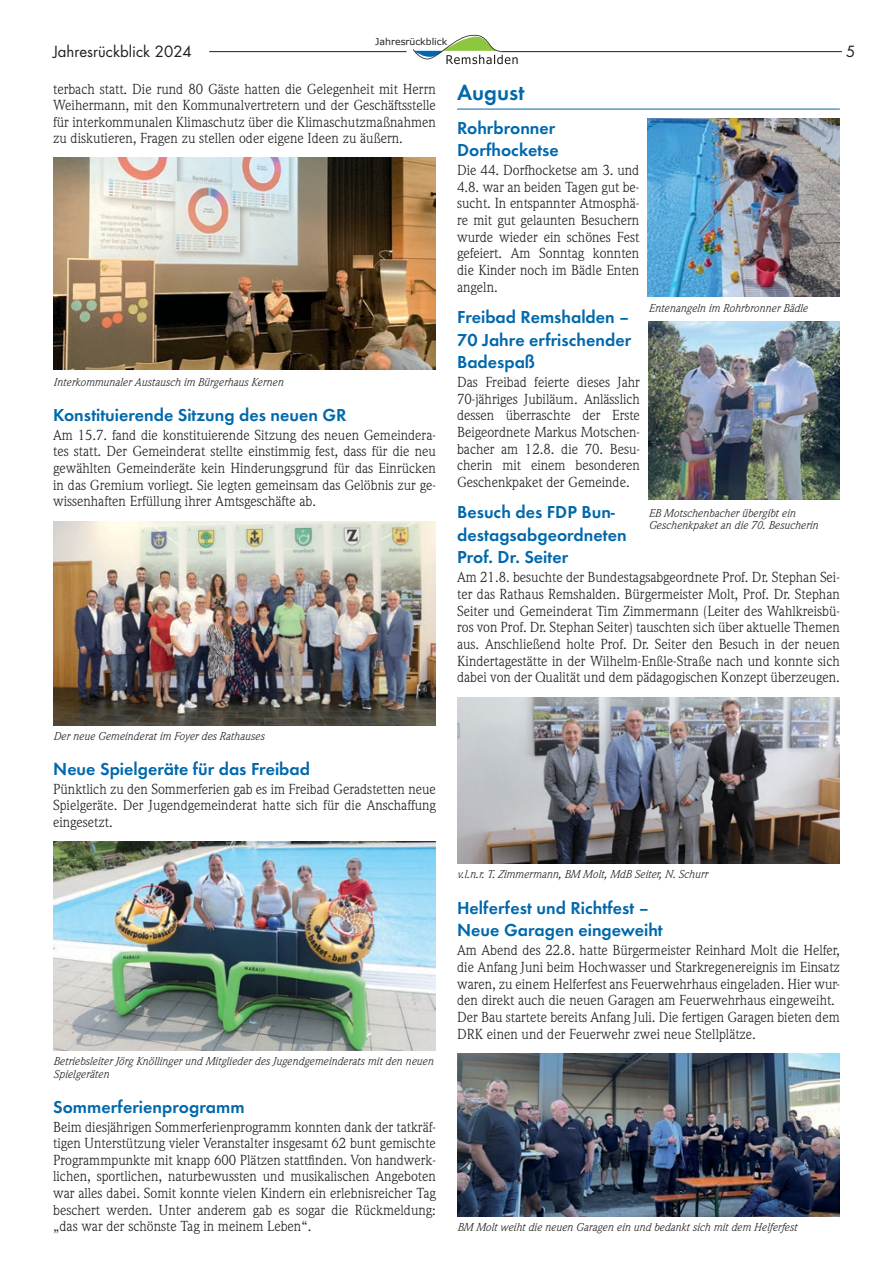
<style>
.page{position:relative;width:893px;height:1263px;background:#fff}
.page>*{position:absolute;margin:0;border:0;box-sizing:border-box;transform-origin:0 0}
.t1{font:600 22.5px "Futura T";color:#0068ac}
.t2{font:600 18px/22.6px "Futura T";color:#0068ac}
.t3{font:15px "Futura";color:#231f20}
.t4{font:14.25px/16.6px "Weidemann";color:#231f20;text-align:justify}
.t5{font:italic 11.25px/12.8px "Weidemann";color:#231f20}
.t6{font:9.3px "Verdana";color:#231f20}
</style>
<div class="page">
<hr style="left:209px;top:51px;width:198px;height:1px;background:#231f20">
<hr style="left:501px;top:51px;width:341px;height:1px;background:#231f20">
<svg style="left:413px;top:34px;width:105px;height:30px"></svg>
<img style="left:53px;top:157px;width:383px;height:213px">
<img style="left:53px;top:521px;width:383px;height:204px">
<img style="left:53px;top:842px;width:383px;height:209px">
<hr style="left:457px;top:109px;width:383px;height:1px;background:#0068ac">
<img style="left:457px;top:697px;width:383px;height:167px">
<img style="left:457px;top:1054px;width:383px;height:162px">
<img style="left:648px;top:118px;width:191px;height:179px">
<img style="left:648px;top:321px;width:192px;height:179px">
<p class="t6" style="left:375px;top:35px;width:73px">Jahresrückblick</p>
<p class="t4" style="left:53px;top:81px;width:384px">terbach statt. Die rund 80 Gäste hatten die Gelegenheit mit Herrn Weihermann, mit den Kommunalvertretern und der Geschäftsstelle für interkommunalen Klimaschutz über die Klimaschutzmaßnahmen zu diskutieren, Fragen zu stellen oder eigene Ideen zu äußern.</p>
<p class="t3" style="left:53px;top:41px;width:140px">Jahresrückblick 2024</p>
<p class="t3" style="left:846px;top:41px;width:11px">5</p>
<h1 class="t1" style="left:457px;top:79px;width:69px">August</h1>
<p class="t2" style="left:457px;top:116px;width:103px">Rohrbronner<br>Dorfhocketse</p>
<p class="t4" style="left:457px;top:162px;width:184px">Die 44. Dorfhocketse am 3. und 4.8. war an beiden Tagen gut be&shy;sucht. In entspannter Atmosphä&shy;re mit gut gelaunten Besuchern wurde wieder ein schönes Fest gefeiert. Am Sonntag konnten die Kinder noch im Bädle Enten angeln.</p>
<p class="t2" style="left:457px;top:305px;width:176px;text-align:justify">Freibad Remshalden – 70 Jahre erfrischender Badespaß</p>
<p class="t4" style="left:457px;top:374px;width:184px">Das Freibad feierte dieses Jahr 70-jähriges Jubiläum. Anlässlich dessen überraschte der Erste Beigeordnete Markus Motschen&shy;bacher am 12.8. die 70. Besu&shy;cherin mit einem besonderen Geschenkpaket der Gemeinde.</p>
<p class="t2" style="left:457px;top:501px;width:171px">Besuch des FDP Bun&shy;destagsabgeordneten<br>Prof. Dr. Seiter</p>
<p class="t4" style="left:457px;top:569px;width:384px">Am 21.8. besuchte der Bundestagsabgeordnete Prof. Dr. Stephan Sei&shy;ter das Rathaus Remshalden. Bürgermeister Molt, Prof. Dr. Stephan Seiter und Gemeinderat Tim Zimmermann (Leiter des Wahlkreisbü&shy;ros von Prof. Dr. Stephan Seiter) tauschten sich über aktuelle Themen aus. Anschließend holte Prof. Dr. Seiter den Besuch in der neuen Kindertagestätte in der Wilhelm-Enßle-Straße nach und konnte sich dabei von der Qualität und dem pädagogischen Konzept überzeugen.</p>
<p class="t5" style="left:648px;top:302px;width:160px">Entenangeln im Rohrbronner Bädle</p>
<p class="t5" style="left:53px;top:375px;width:232px">Interkommunaler Austausch im Bürgerhaus Kernen</p>
<p class="t2" style="left:53px;top:404px;width:295px">Konstituierende Sitzung des neuen GR</p>
<p class="t4" style="left:53px;top:427px;width:384px">Am 15.7. fand die konstituierende Sitzung des neuen Gemeindera&shy;tes statt. Der Gemeinderat stellte einstimmig fest, dass für die neu gewählten Gemeinderäte kein Hinderungsgrund für das Einrücken in das Gremium vorliegt. Sie legten gemeinsam das Gelöbnis zur ge&shy;wissenhaften Erfüllung ihrer Amtsgeschäfte ab.</p>
<p class="t5" style="left:648px;top:506px;width:171px">EB Motschenbacher übergibt ein<br>Geschenkpaket an die 70. Besucherin</p>
<p class="t5" style="left:53px;top:729px;width:212px">Der neue Gemeinderat im Foyer des Rathauses</p>
<p class="t2" style="left:53px;top:757px;width:258px">Neue Spielgeräte für das Freibad</p>
<p class="t4" style="left:53px;top:780px;width:384px">Pünktlich zu den Sommerferien gab es im Freibad Geradstetten neue Spielgeräte. Der Jugendgemeinderat hatte sich für die Anschaffung eingesetzt.</p>
<p class="t5" style="left:53px;top:1055px;width:381px">Betriebsleiter Jörg Knöllinger und Mitglieder des Jugendgemeinderats mit den neuen<br>Spielgeräten</p>
<p class="t2" style="left:53px;top:1096px;width:193px">Sommerferienprogramm</p>
<p class="t4" style="left:53px;top:1118px;width:384px">Beim diesjährigen Sommerferienprogramm konnten dank der tatkräf&shy;tigen Unterstützung vieler Veranstalter insgesamt 62 bunt gemischte Programmpunkte mit knapp 600 Plätzen stattfinden. Von handwerk&shy;lichen, sportlichen, naturbewussten und musikalischen Angeboten war alles dabei. Somit konnte vielen Kindern ein erlebnisreicher Tag beschert werden. Unter anderem gab es sogar die Rückmeldung: „das war der schönste Tag in meinem Leben“.</p>
<p class="t5" style="left:457px;top:868px;width:252px">v.l.n.r. T. Zimmermann, BM Molt, MdB Seiter, N. Schurr</p>
<p class="t2" style="left:457px;top:896px;width:207px">Helferfest und Richtfest –<br>Neue Garagen eingeweiht</p>
<p class="t4" style="left:457px;top:942px;width:384px;text-align:left">Am Abend des 22.8. hatte Bürgermeister Reinhard Molt die Helfer, die Anfang Juni beim Hochwasser und Starkregenereignis im Einsatz waren, zu einem Helferfest ans Feuerwehrhaus eingeladen. Hier wur&shy;den direkt auch die neuen Garagen am Feuerwehrhaus eingeweiht.<br>Der Bau startete bereits Anfang Juli. Die fertigen Garagen bieten dem DRK einen und der Feuerwehr zwei neue Stellplätze.</p>
<p class="t5" style="left:457px;top:1220px;width:341px">BM Molt weiht die neuen Garagen ein und bedankt sich mit dem Helferfest</p>
</div>
